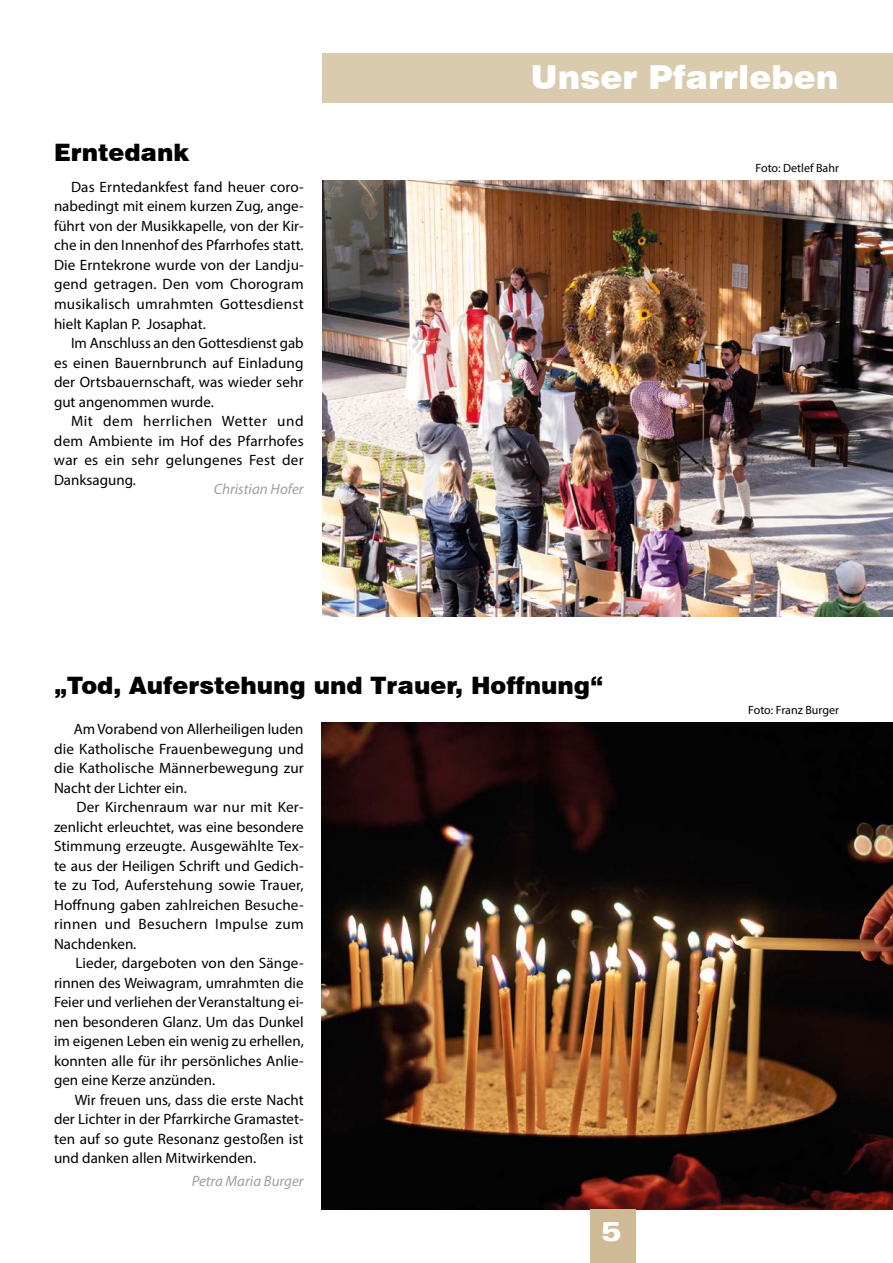
<style>
.page{position:relative;width:893px;height:1263px;background:#fff}
.page>*{position:absolute;margin:0;border:0;box-sizing:border-box;transform-origin:0 0}
.t1{font:900 33px "Swiss 721 BT";color:#fff}
.t2{font:900 expanded 27px "Zurich BT";color:#fff}
.t3{font:900 24px "Swiss 721 BT";color:#000}
.t4{font:15px/19.5px "Myriad Pro";letter-spacing:.005em;color:#000;text-align:justify}
.t5{font:italic 15px "Myriad Pro";color:#9f9f9f}
.t6{font:12px "Myriad Pro";color:#000}
</style>
<div class="page">
<img style="left:323px;top:181px;width:570px;height:436px">
<img style="left:322px;top:723px;width:571px;height:486px">
<div style="left:590px;top:1209px;width:45px;height:54px;background:#cebb95"></div>
<div style="left:323px;top:53px;width:570px;height:50px;background:#dbcbae"></div>
<h3 class="t3" style="left:54px;top:138px;width:137px">Erntedank</h3>
<p class="t4" style="left:54px;top:177px;width:251px;text-indent:17px">Das Erntedankfest fand heuer coro&shy;nabedingt mit einem kurzen Zug, ange&shy;führt von der Musikkapelle, von der Kir&shy;che in den Innenhof des Pfarrhofes statt.<br>Die Erntekrone wurde von der Landju&shy;gend getragen. Den vom Chorogram musikalisch umrahmten Gottesdienst hielt Kaplan P. Josaphat.</p>
<p class="t4" style="left:54px;top:333px;width:251px;text-indent:17px">Im Anschluss an den Gottesdienst gab es einen Bauernbrunch auf Einladung der Ortsbauernschaft, was wieder sehr gut angenommen wurde.</p>
<p class="t4" style="left:54px;top:411px;width:251px;text-indent:17px">Mit dem herrlichen Wetter und dem Ambiente im Hof des Pfarrhofes war es ein sehr gelungenes Fest der Danksagung.</p>
<p class="t5" style="left:214px;top:480px;width:91px">Christian Hofer</p>
<h1 class="t1" style="left:531px;top:57px;width:309px">Unser Pfarrleben</h1>
<p class="t6" style="left:756px;top:161px;width:85px">Foto: Detlef Bahr</p>
<h3 class="t3" style="left:54px;top:671px;width:551px">„Tod, Auferstehung und Trauer, Hoffnung“</h3>
<p class="t4" style="left:54px;top:719px;width:251px;text-indent:20px">Am Vorabend von Allerheiligen luden die Katholische Frauenbewegung und die Katholische Männerbewegung zur Nacht der Lichter ein.</p>
<p class="t4" style="left:54px;top:797px;width:251px;text-indent:22px">Der Kirchenraum war nur mit Ker&shy;zenlicht erleuchtet, was eine besondere Stimmung erzeugte. Ausgewählte Tex&shy;te aus der Heiligen Schrift und Gedich&shy;te zu Tod, Auferstehung sowie Trauer, Hoffnung gaben zahlreichen Besuche&shy;rinnen und Besuchern Impulse zum Nachdenken.</p>
<p class="t4" style="left:54px;top:953px;width:251px;text-indent:21px">Lieder, dargeboten von den Sänge&shy;rinnen des Weiwagram, umrahmten die Feier und verliehen der Veranstaltung ei&shy;nen besonderen Glanz. Um das Dunkel im eigenen Leben ein wenig zu erhellen, konnten alle für ihr persönliches Anlie&shy;gen eine Kerze anzünden.</p>
<p class="t4" style="left:54px;top:1090px;width:251px;text-indent:21px">Wir freuen uns, dass die erste Nacht der Lichter in der Pfarrkirche Gramastet&shy;ten auf so gute Resonanz gestoßen ist und danken allen Mitwirkenden.</p>
<p class="t5" style="left:192px;top:1172px;width:113px">Petra Maria Burger</p>
<h2 class="t2" style="left:601px;top:1216px;width:22px">5</h2>
<p class="t6" style="left:748px;top:702px;width:92px">Foto: Franz Burger</p>
</div>
